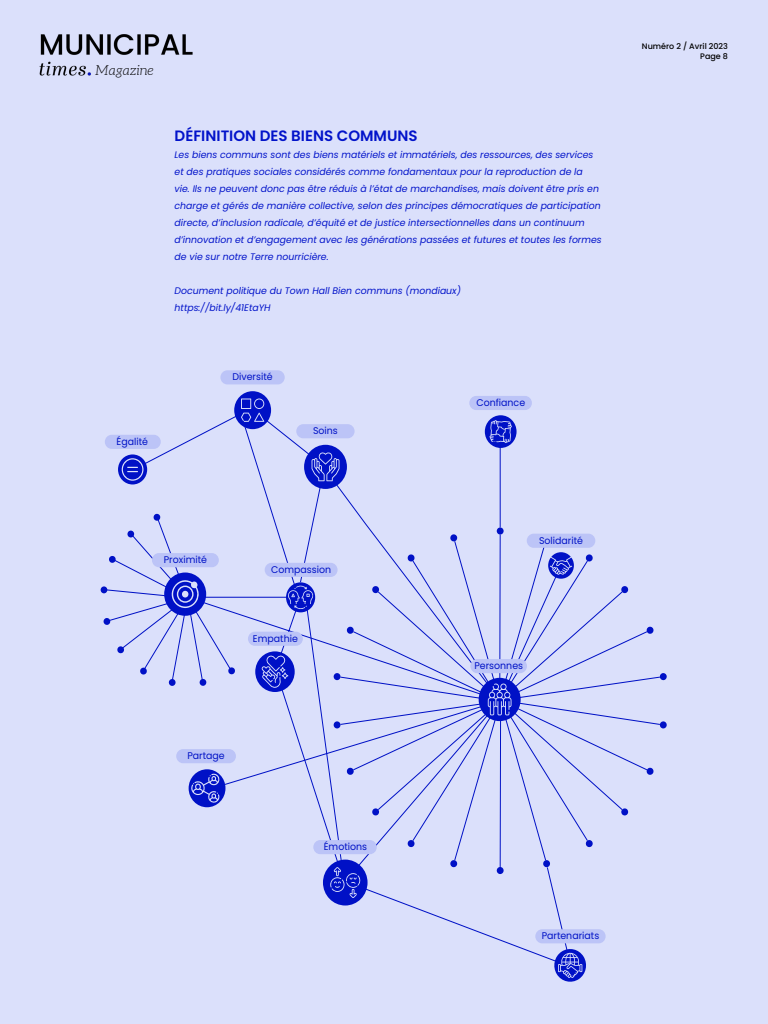
<style>
.page{position:relative;width:768px;height:1024px;background:#dbe0fb}
.page>*{position:absolute;margin:0;border:0;box-sizing:border-box;transform-origin:0 0}
.t1{font:600 15px "Poppins";color:#0213ca}
.t2{font:italic 300 14px "Aleo";color:#000}
.t3{font:9.7px "Poppins";color:#0114ca}
.t4{font:italic 9.5px/17px "Poppins";color:#0213ca}
.t5{font:500 8px/9.6px "Poppins";color:#000;text-align:right}
</style>
<div class="page">
<svg style="left:234px;top:391px;width:37px;height:38px"></svg>
<div style="left:469px;top:396px;width:63px;height:14px;background:#bcc4f7;border-radius:7px"></div>
<svg style="left:100px;top:399px;width:567px;height:583px"></svg>
<div style="left:248px;top:632px;width:55px;height:14px;background:#bcc4f7;border-radius:7px"></div>
<div style="left:296px;top:424px;width:59px;height:14px;background:#bcc4f7;border-radius:7px"></div>
<div style="left:220px;top:370px;width:65px;height:14px;background:#bcc4f7;border-radius:7px"></div>
<div style="left:105px;top:435px;width:56px;height:14px;background:#bcc4f7;border-radius:7px"></div>
<div style="left:152px;top:553px;width:67px;height:14px;background:#bcc4f7;border-radius:7px"></div>
<img style="left:39px;top:34px;width:154px;height:42px">
<h2 class="t2" style="left:95px;top:62px;width:60px">Magazine</h2>
<h1 class="t1" style="left:175px;top:127px;width:245px">DÉFINITION DES BIENS COMMUNS</h1>
<p class="t4" style="left:175px;top:146px;width:429px">Les biens communs sont des biens matériels et immatériels, des ressources, des services et des pratiques sociales considérés comme fondamentaux pour la reproduction de la<br>vie. Ils ne peuvent donc pas être réduis à l’état de marchandises, mais doivent être pris en charge et gérés de manière collective, selon des principes démocratiques de participation directe, d’inclusion radicale, d’équité et de justice intersectionnelles dans un continuum d’innovation et d’engagement avec les générations passées et futures et toutes les formes de vie sur notre Terre nourricière.</p>
<p class="t4" style="left:175px;top:282px;width:288px">Document politique du Town Hall Bien communs (mondiaux) https://bit.ly/41EtaYH</p>
<p class="t3" style="left:117px;top:436px;width:33px">Égalité</p>
<p class="t3" style="left:233px;top:371px;width:42px">Diversité</p>
<p class="t3" style="left:313px;top:425px;width:26px">Soins</p>
<p class="t3" style="left:476px;top:397px;width:50px">Confiance</p>
<p class="t3" style="left:164px;top:554px;width:45px">Proximité</p>
<p class="t3" style="left:271px;top:564px;width:62px">Compassion</p>
<p class="t3" style="left:253px;top:633px;width:46px">Empathie</p>
<p class="t3" style="left:187px;top:750px;width:39px">Partage</p>
<p class="t3" style="left:324px;top:841px;width:45px">Émotions</p>
<p class="t3" style="left:539px;top:535px;width:46px">Solidarité</p>
<p class="t3" style="left:474px;top:660px;width:50px">Personnes</p>
<p class="t3" style="left:542px;top:930px;width:59px">Partenariats</p>
<p class="t5" style="left:642px;top:42px;width:88px">Numéro 2 / Avril 2023<br>Page 8</p>
</div>
